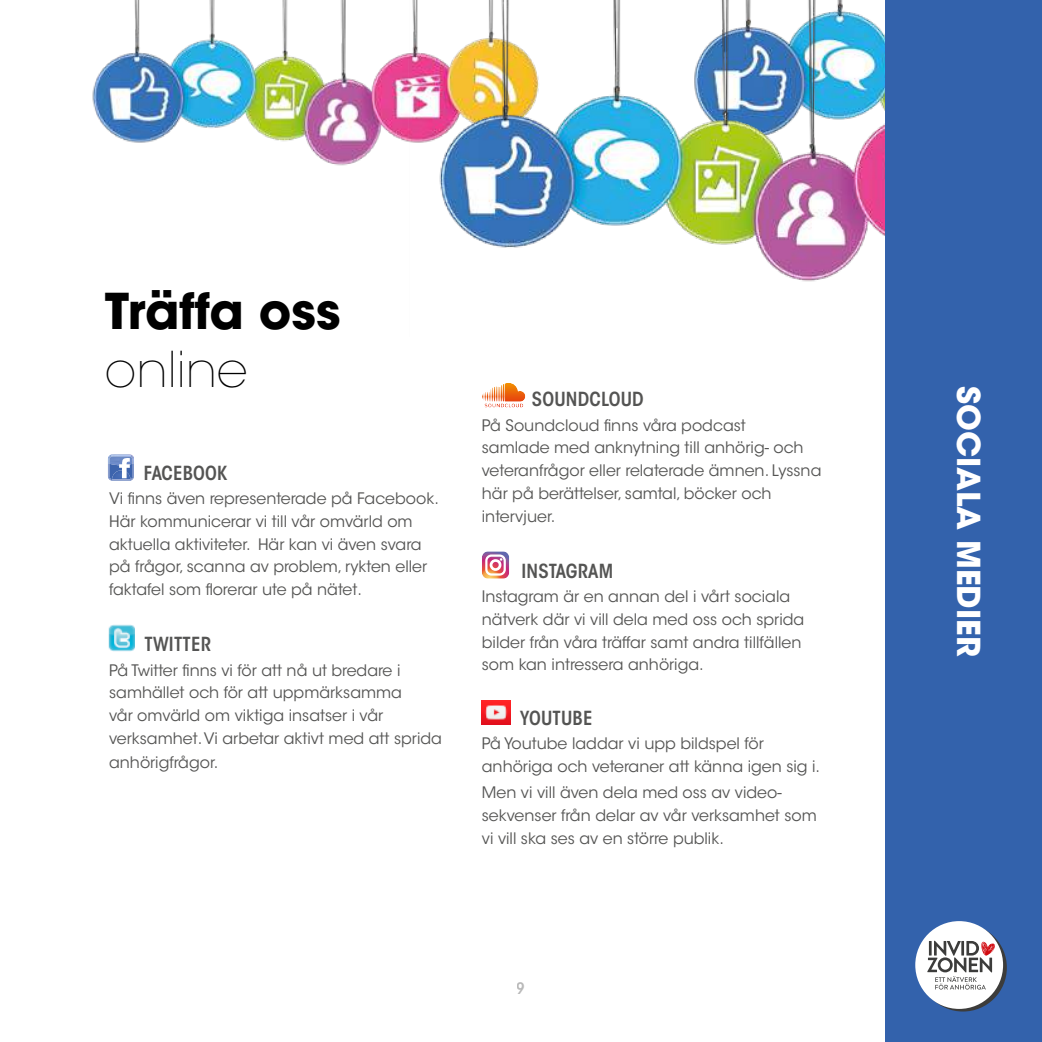
<style>
.page{position:relative;width:1042px;height:1042px;background:#fff}
.page>*{position:absolute;margin:0;border:0;box-sizing:border-box;transform-origin:0 0}
.t1{font:700 49px "ITC Avant Garde Std";color:#000}
.t2{font:200 49px "ITC Avant Garde Std";color:#000}
.t3{font:700 31.5px "ITC Avant Garde Std";color:#fff}
.t4{font:600 condensed 19.25px "ITC Avant Garde Std";letter-spacing:.01em;color:#545453}
.t5{font:15.75px/22.8px "ITC Avant Garde Std";color:#545453}
.t6{font:600 condensed 15.75px "ITC Avant Garde Std";color:#9a9a9a}
</style>
<div class="page">
<img style="left:92px;top:0;width:317px;height:166px">
<img style="left:482px;top:383px;width:43px;height:24px">
<img style="left:482px;top:551px;width:27px;height:28px">
<div style="left:485px;top:554px;width:21px;height:21px;border:2px solid #fff;border-radius:5px"></div>
<div style="left:490px;top:559px;width:11px;height:12px;border:3px solid #fff;border-radius:50%"></div>
<img style="left:482px;top:700px;width:28px;height:24px">
<img style="left:110px;top:480px;width:22px;height:1px">
<img style="left:108px;top:454px;width:26px;height:26px">
<img style="left:109px;top:455px;width:24px;height:9px">
<svg style="left:112px;top:457px;width:18px;height:23px"></svg>
<img style="left:108px;top:624px;width:27px;height:28px">
<img style="left:409px;top:0;width:476px;height:282px">
<div style="left:885px;top:0;width:157px;height:1042px;background:#3362ac"></div>
<svg style="left:919px;top:924px;width:88px;height:87px"></svg>
<div style="left:915px;top:921px;width:88px;height:88px;background:#fff;border-radius:50%"></div>
<svg style="left:927px;top:941px;width:68px;height:48px"></svg>
<h1 class="t1" style="left:105px;top:279px;width:237px">Träffa oss</h1>
<h1 class="t2" style="left:105px;top:349px;width:144px">online</h1>
<p class="t4" style="left:144px;top:462px;width:85px">FACEBOOK</p>
<p class="t5" style="left:109px;top:488px;width:331px">Vi finns även representerade på Facebook.<br>Här kommunicerar vi till vår omvärld om aktuella aktiviteter. Här kan vi även svara på frågor, scanna av problem, rykten eller faktafel som florerar ute på nätet.</p>
<p class="t4" style="left:145px;top:633px;width:68px">TWITTER</p>
<p class="t5" style="left:109px;top:660px;width:334px">På Twitter finns vi för att nå ut bredare i samhället och för att uppmärksamma<br>vår omvärld om viktiga insatser i vår verksamhet. Vi arbetar aktivt med att sprida</p>
<p class="t5" style="left:109px;top:752px;width:111px">anhörigfrågor.</p>
<p class="t4" style="left:532px;top:388px;width:113px">SOUNDCLOUD</p>
<p class="t5" style="left:482px;top:415px;width:341px">På Soundcloud finns våra podcast<br>samlade med anknytning till anhörig- och veteranfrågor eller relaterade ämnen. Lyssna här på berättelser, samtal, böcker och intervjuer.</p>
<p class="t4" style="left:521px;top:560px;width:93px">INSTAGRAM</p>
<p class="t5" style="left:482px;top:586px;width:324px">Instagram är en annan del i vårt sociala nätverk där vi vill dela med oss och sprida bilder från våra träffar samt andra tillfällen som kan intressera anhöriga.</p>
<p class="t4" style="left:520px;top:707px;width:74px">YOUTUBE</p>
<p class="t5" style="left:482px;top:733px;width:340px">På Youtube laddar vi upp bildspel för anhöriga och veteraner att känna igen sig i.</p>
<p class="t5" style="left:482px;top:782px;width:336px">Men vi vill även dela med oss av video&shy;sekvenser från delar av vår verksamhet som vi vill ska ses av en större publik.</p>
<p class="t6" style="left:517px;top:979px;width:10px">9</p>
<h2 class="t3" style="left:989px;top:386px;width:272px;rotate:90deg">SOCIALA MEDIER</h2>
</div>
